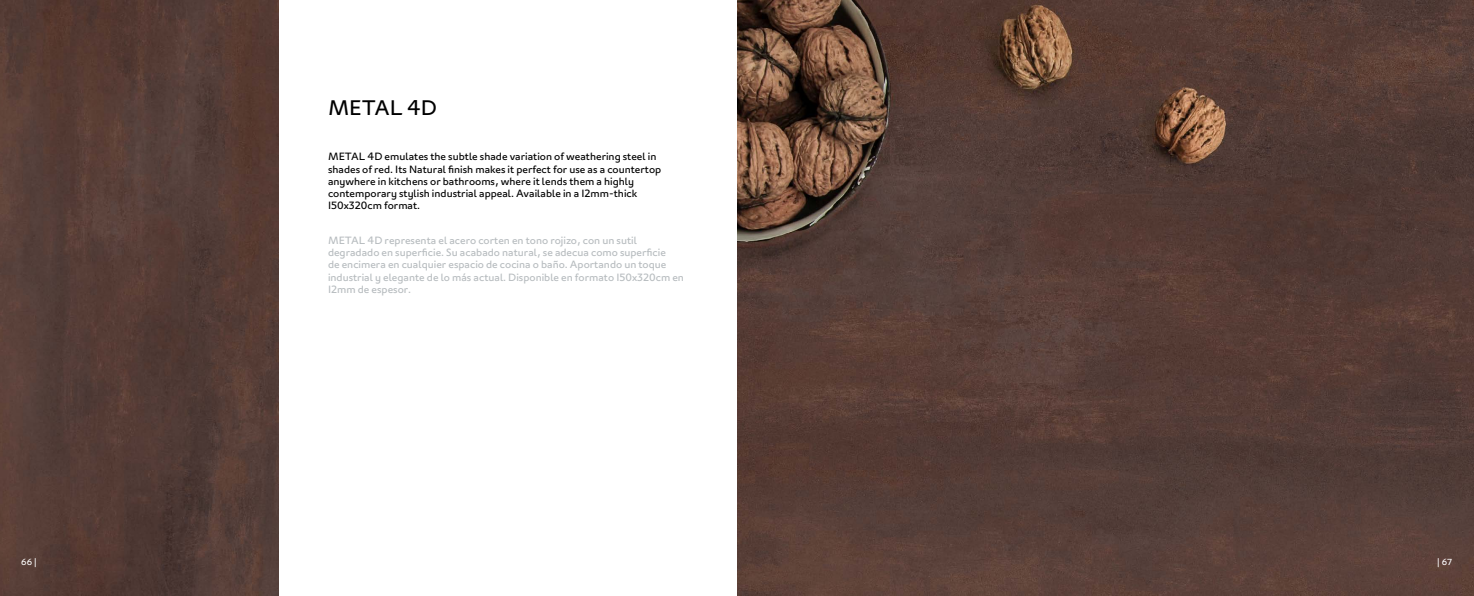
<style>
.page{position:relative;width:1474px;height:596px;background:#fff}
.page>*{position:absolute;margin:0;border:0;box-sizing:border-box;transform-origin:0 0}
.t1{font:21px "London";color:#000}
.t2{font:10.5px/12.2px "London";color:#b7bcbf}
.t3{font:10.5px/12.2px "London";color:#000}
.t4{font:8.75px "London";color:#fff}
</style>
<div class="page">
<img style="left:0;top:0;width:278px;height:595px">
<img style="left:737px;top:0;width:736px;height:595px">
<h1 class="t1" style="left:328px;top:94px;width:110px">METAL 4D</h1>
<p class="t3" style="left:328px;top:150px;width:335px">METAL 4D emulates the subtle shade variation of weathering steel in shades of red. Its Natural finish makes it perfect for use as a countertop anywhere in kitchens or bathrooms, where it lends them a highly contemporary stylish industrial appeal. Available in a 12mm-thick 150x320cm format.</p>
<p class="t2" style="left:328px;top:234px;width:357px">METAL 4D representa el acero corten en tono rojizo, con un sutil degradado en superficie. Su acabado natural, se adecua como superficie<br>de encimera en cualquier espacio de cocina o baño. Aportando un toque industrial y elegante de lo más actual. Disponible en formato 150x320cm en 12mm de espesor.</p>
<p class="t4" style="left:21px;top:556px;width:17px">66 |</p>
<p class="t4" style="left:1436px;top:556px;width:17px">| 67</p>
</div>
